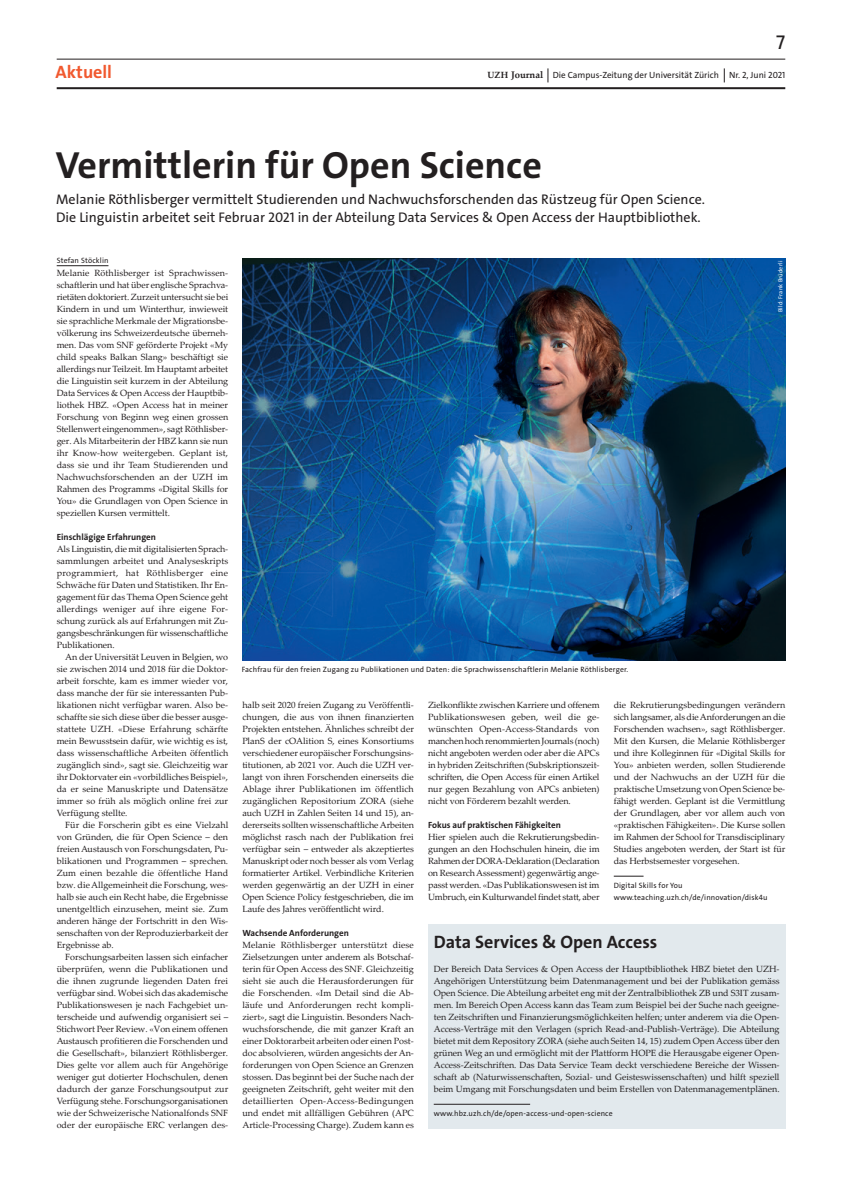
<style>
.page{position:relative;width:842px;height:1191px;background:#fff}
.page>*{position:absolute;margin:0;border:0;box-sizing:border-box;transform-origin:0 0}
.t1{font:38px "The Sans LP7 Bld";color:#231f20}
.t2{font:20px "The Sans LP5 Plain";color:#231f20}
.t3{font:18px "The Sans LP7 Bld";color:#231f20}
.t4{font:18px "The Sans LP7 Bld";color:#f1592f}
.t5{font:14px/18px "The Sans LP5 Plain";color:#231f20}
.t6{font:9px/12px "Palatino Linotype";letter-spacing:-.005em;color:#231f20;text-align:justify}
.t7{font:9px "The Sans LP7 Bld";color:#231f20}
.t8{font:9px "The Sans LP5 Plain";color:#231f20}
.t9{font:7.7px/12px "The Sans LP5 Plain";letter-spacing:.02em;color:#231f20}
.t10{font:6px "The Sans LP5 Plain";letter-spacing:.02em;color:#fff}
.s1{font-family:"Palatino Linotype";font-weight:700}
.s2{font-family:"Palatino Linotype";font-weight:700;font-size:9.5px}
</style>
<div class="page">
<svg style="left:548px;top:68px;width:1px;height:14px"></svg>
<svg style="left:724px;top:68px;width:1px;height:14px"></svg>
<hr style="left:57px;top:87px;width:728px;height:2px;background:#231f20">
<hr style="left:57px;top:59px;width:728px;height:1px;background:#231f20">
<hr style="left:57px;top:265px;width:51px;height:1px;background:#231f20">
<img style="left:242px;top:258px;width:543px;height:402px">
<svg style="left:614px;top:876px;width:29px;height:1px"></svg>
<div style="left:428px;top:924px;width:357px;height:204px;background:#e2e9ed"></div>
<hr style="left:434px;top:1104px;width:96px;height:1px;background:#231f20">
<h2 class="t2" style="left:776px;top:30px;width:11px">7</h2>
<h3 class="t4" style="left:56px;top:61px;width:58px">Aktuell</h3>
<p class="t8" style="left:729px;top:70px;width:58px">Nr. 2, Juni 2021</p>
<p class="t8" style="left:487px;top:70px;width:233px"><span class="s1">UZH</span> <span class="s2">Journal</span> Die Campus-Zeitung der Universität Zürich</p>
<h1 class="t1" style="left:56px;top:140px;width:487px">Vermittlerin für Open Science</h1>
<h3 class="t5" style="left:56px;top:190px;width:650px">Melanie Röthlisberger vermittelt Studierenden und Nachwuchsforschenden das Rüstzeug für Open Science.<br>Die Linguistin arbeitet seit Februar 2021 in der Abteilung Data Services &amp; Open Access der Hauptbibliothek.</h3>
<p class="t9" style="left:57px;top:254px;width:53px">Stefan Stöcklin</p>
<p class="t6" style="left:57px;top:266px;width:173px">Melanie Röthlisberger ist Sprachwissen&shy;schaftlerin und hat über englische Sprachva&shy;rietäten doktoriert. Zurzeit untersucht sie bei Kindern in und um Winterthur, inwieweit sie sprachliche Merkmale der Migrationsbe&shy;völkerung ins Schweizerdeutsche überneh&shy;men. Das vom SNF geförderte Projekt «My child speaks Balkan Slang» beschäftigt sie allerdings nur Teilzeit. Im Hauptamt arbeitet die Linguistin seit kurzem in der Abteilung Data Services &amp; Open Access der Hauptbib&shy;liothek HBZ. «Open Access hat in meiner Forschung von Beginn weg einen grossen Stellenwert eingenommen», sagt Röthlisber&shy;ger. Als Mitarbeiterin der HBZ kann sie nun ihr Know-how weitergeben. Geplant ist, dass sie und ihr Team Studierenden und Nachwuchsforschenden an der UZH im Rahmen des Programms «Digital Skills for You» die Grundlagen von Open Science in speziellen Kursen vermittelt.</p>
<p class="t7" style="left:57px;top:531px;width:101px">Einschlägige Erfahrungen</p>
<p class="t6" style="left:57px;top:542px;width:173px">Als Linguistin, die mit digitalisierten Sprach&shy;sammlungen arbeitet und Analyseskripts programmiert, hat Röthlisberger eine Schwäche für Daten und Statistiken. Ihr En&shy;gagement für das Thema Open Science geht allerdings weniger auf ihre eigene For&shy;schung zurück als auf Erfahrungen mit Zu&shy;gangsbeschränkungen für wissenschaftliche Publikationen.</p>
<p class="t6" style="left:57px;top:650px;width:173px;text-indent:9px">An der Universität Leuven in Belgien, wo sie zwischen 2014 und 2018 für die Doktor&shy;arbeit forschte, kam es immer wieder vor, dass manche der für sie interessanten Pub&shy;likationen nicht verfügbar waren. Also be&shy;schaffte sie sich diese über die besser ausge&shy;stattete UZH. «Diese Erfahrung schärfte mein Bewusstsein dafür, wie wichtig es ist, dass wissenschaftliche Arbeiten öffentlich zugänglich sind», sagt sie. Gleichzeitig war ihr Doktorvater ein «vorbildliches Beispiel», da er seine Manuskripte und Datensätze immer so früh als möglich online frei zur Verfügung stellte.</p>
<p class="t6" style="left:57px;top:818px;width:173px;text-indent:9px">Für die Forscherin gibt es eine Vielzahl von Gründen, die für Open Science – den freien Austausch von Forschungsdaten, Pu&shy;blikationen und Programmen – sprechen.<br>Zum einen bezahle die öffentliche Hand bzw. die Allgemeinheit die Forschung, wes&shy;halb sie auch ein Recht habe, die Ergebnisse unentgeltlich einzusehen, meint sie. Zum anderen hänge der Fortschritt in den Wis&shy;senschaften von der Reproduzierbarkeit der Ergebnisse ab.</p>
<p class="t6" style="left:57px;top:950px;width:173px;text-indent:9px">Forschungsarbeiten lassen sich einfacher überprüfen, wenn die Publikationen und die ihnen zugrunde liegenden Daten frei verfügbar sind. Wobei sich das akademische Publikationswesen je nach Fachgebiet un&shy;terscheide und aufwendig organisiert sei – Stichwort Peer Review. «Von einem offenen Austausch profitieren die Forschenden und die Gesellschaft», bilanziert Röthlisberger.<br>Dies gelte vor allem auch für Angehörige weniger gut dotierter Hochschulen, denen dadurch der ganze Forschungsoutput zur Verfügung stehe. Forschungsorganisationen wie der Schweizerische Nationalfonds SNF oder der europäische ERC verlangen des-</p>
<p class="t9" style="left:242px;top:663px;width:388px">Fachfrau für den freien Zugang zu Publikationen und Daten: die Sprachwissenschaftlerin Melanie Röthlisberger.</p>
<p class="t10" style="left:776px;top:312px;width:53px;rotate:-90deg">Bild: Frank Brüderli</p>
<p class="t6" style="left:242px;top:698px;width:173px">halb seit 2020 freien Zugang zu Veröffentli&shy;chungen, die aus von ihnen finanzierten Projekten entstehen. Ähnliches schreibt der PlanS der cOAlition S, eines Konsortiums verschiedener europäischer Forschungsins&shy;titutionen, ab 2021 vor. Auch die UZH ver&shy;langt von ihren Forschenden einerseits die Ablage ihrer Publikationen im öffentlich zugänglichen Repositorium ZORA (siehe auch UZH in Zahlen Seiten 14 und 15), an&shy;dererseits sollten wissenschaftliche Arbeiten möglichst rasch nach der Publikation frei verfügbar sein – entweder als akzeptiertes Manuskript oder noch besser als vom Verlag formatierter Artikel. Verbindliche Kriterien werden gegenwärtig an der UZH in einer Open Science Policy festgeschrieben, die im Laufe des Jahres veröffentlicht wird.</p>
<p class="t7" style="left:242px;top:927px;width:108px">Wachsende Anforderungen</p>
<p class="t6" style="left:242px;top:938px;width:173px">Melanie Röthlisberger unterstützt diese Zielsetzungen unter anderem als Botschaf&shy;terin für Open Access des SNF. Gleichzeitig sieht sie auch die Herausforderungen für die Forschenden. «Im Detail sind die Ab&shy;läufe und Anforderungen recht kompli&shy;ziert», sagt die Linguistin. Besonders Nach&shy;wuchsforschende, die mit ganzer Kraft an einer Doktorarbeit arbeiten oder einen Post&shy;doc absolvieren, würden angesichts der An&shy;forderungen von Open Science an Grenzen stossen. Das beginnt bei der Suche nach der geeigneten Zeitschrift, geht weiter mit den detaillierten Open-Access-Bedingungen und endet mit allfälligen Gebühren (APC Article-Processing Charge). Zudem kann es</p>
<p class="t6" style="left:428px;top:698px;width:173px">Zielkonflikte zwischen Karriere und offenem Publikationswesen geben, weil die ge&shy;wünschten Open-Access-Standards von manchen hoch renommierten Journals (noch) nicht angeboten werden oder aber die APCs in hybriden Zeitschriften (Subskriptionszeit&shy;schriften, die Open Access für einen Artikel nur gegen Bezahlung von APCs anbieten) nicht von Förderern bezahlt werden.</p>
<p class="t7" style="left:428px;top:819px;width:134px">Fokus auf praktischen Fähigkeiten</p>
<p class="t6" style="left:428px;top:830px;width:173px">Hier spielen auch die Rekrutierungsbedin&shy;gungen an den Hochschulen hinein, die im Rahmen der DORA-Deklaration (Declaration on Research Assessment) gegenwärtig ange&shy;passt werden. «Das Publikationswesen ist im Umbruch, ein Kulturwandel findet statt, aber</p>
<p class="t6" style="left:614px;top:698px;width:173px">die Rekrutierungsbedingungen verändern sich langsamer, als die Anforderungen an die Forschenden wachsen», sagt Röthlisberger.<br>Mit den Kursen, die Melanie Röthlisberger und ihre Kolleginnen für «Digital Skills for You» anbieten werden, sollen Studierende und der Nachwuchs an der UZH für die praktische Umsetzung von Open Science be&shy;fähigt werden. Geplant ist die Vermittlung der Grundlagen, aber vor allem auch von «praktischen Fähigkeiten». Die Kurse sollen im Rahmen der School for Transdisciplinary Studies angeboten werden, der Start ist für das Herbstsemester vorgesehen.</p>
<p class="t9" style="left:614px;top:879px;width:155px">Digital Skills for You www.teaching.uzh.ch/de/innovation/disk4u</p>
<h3 class="t3" style="left:434px;top:930px;width:225px">Data Services &amp; Open Access</h3>
<p class="t6" style="left:434px;top:962px;width:347px">Der Bereich Data Services &amp; Open Access der Hauptbibliothek HBZ bietet den UZH-Angehörigen Unterstützung beim Datenmanagement und bei der Publikation gemäss Open Science. Die Abteilung arbeitet eng mit der Zentralbibliothek ZB und S3IT zusam&shy;men. Im Bereich Open Access kann das Team zum Beispiel bei der Suche nach geeigne&shy;ten Zeitschriften und Finanzierungsmöglichkeiten helfen; unter anderem via die Open-Access-Verträge mit den Verlagen (sprich Read-and-Publish-Verträge). Die Abteilung bietet mit dem Repository ZORA (siehe auch Seiten 14, 15) zudem Open Access über den grünen Weg an und ermöglicht mit der Plattform HOPE die Herausgabe eigener Open-Access-Zeitschriften. Das Data Service Team deckt verschiedene Bereiche der Wissen&shy;schaft ab (Naturwissenschaften, Sozial- und Geisteswissenschaften) und hilft speziell beim Umgang mit Forschungsdaten und beim Erstellen von Datenmanagementplänen.</p>
<p class="t9" style="left:434px;top:1107px;width:180px">www.hbz.uzh.ch/de/open-access-und-open-science</p>
</div>
